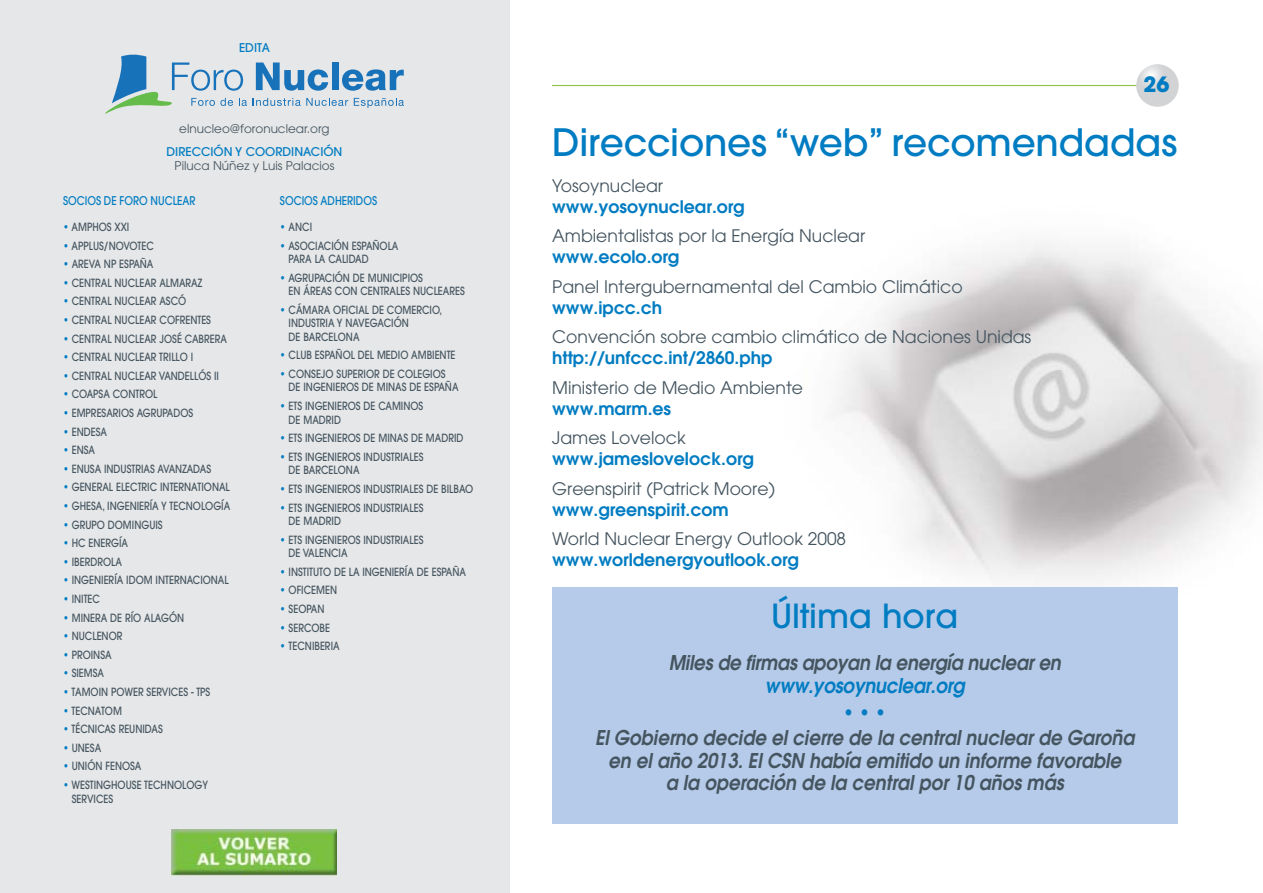
<style>
.page{position:relative;width:1263px;height:893px;background:#fff}
.page>*{position:absolute;margin:0;border:0;box-sizing:border-box;transform-origin:0 0}
.t1{font:500 37.5px "Avant Garde";letter-spacing:-.005em;color:#007cc2}
.t2{font:500 33px "Avant Garde";color:#007cc2}
.t3{font:700 21px "Avant Garde";color:#007cc2}
.t4{font:italic 600 20.25px/22.5px "Avant Garde";color:#455560;text-align:center;scale:.9 1}
.t5{font:italic 600 20.25px "Avant Garde";color:#007cc2;scale:.9 1}
.t6{font:600 20.25px "Avant Garde";color:#007cc2;scale:.9 1}
.t7{font:17.25px "Avant Garde";color:#455560}
.t8{font:600 17.25px "Avant Garde";color:#007cc2}
.t9{font:12px "Avant Garde";color:#455560}
.t10{font:500 12px "Avant Garde";color:#007cc2;scale:.85 1}
.t11{font:500 12px "Avant Garde";color:#007cc2}
.t12{font:500 11.25px/13.5px "Avant Garde";color:#455560;scale:.85 1}
.s1{color:#007cc2}
</style>
<div class="page">
<div style="left:0;top:0;width:510px;height:893px;background:#e6e7e8"></div>
<img style="left:832px;top:242px;width:430px;height:356px">
<hr style="left:552px;top:85px;width:607px;height:1px;background:#8cc63f">
<svg style="left:1136px;top:64px;width:43px;height:43px"></svg>
<div style="left:552px;top:587px;width:625px;height:236px;background:#b6cbe9"></div>
<img style="left:172px;top:829px;width:165px;height:47px">
<svg style="left:256px;top:63px;width:72px;height:28px"></svg>
<div style="left:332px;top:63px;width:6px;height:27px;background:#1772ba"></div>
<svg style="left:342px;top:69px;width:62px;height:22px"></svg>
<svg style="left:105px;top:55px;width:142px;height:59px"></svg>
<svg style="left:253px;top:98px;width:95px;height:8px"></svg>
<svg style="left:354px;top:98px;width:50px;height:10px"></svg>
<p class="t11" style="left:239px;top:43px;width:32px">EDITA</p>
<p class="t9" style="left:179px;top:124px;width:152px">elnucleo@foronuclear.org</p>
<p class="t11" style="left:167px;top:147px;width:177px">DIRECCIÓN Y COORDINACIÓN</p>
<p class="t9" style="left:175px;top:161px;width:161px">Piluca Núñez y Luis Palacios</p>
<p class="t10" style="left:63px;top:196px;width:157px">SOCIOS DE FORO NUCLEAR</p>
<p class="t12" style="left:63px;top:221px;width:79px"><span class="s1">•</span> AMPHOS XXI</p>
<p class="t12" style="left:63px;top:240px;width:108px"><span class="s1">•</span> APPLUS/NOVOTEC</p>
<p class="t12" style="left:63px;top:258px;width:108px"><span class="s1">•</span> AREVA NP ESPAÑA</p>
<p class="t12" style="left:63px;top:277px;width:165px"><span class="s1">•</span> CENTRAL NUCLEAR ALMARAZ</p>
<p class="t12" style="left:63px;top:295px;width:146px"><span class="s1">•</span> CENTRAL NUCLEAR ASCÓ</p>
<p class="t12" style="left:63px;top:314px;width:176px"><span class="s1">•</span> CENTRAL NUCLEAR COFRENTES</p>
<p class="t12" style="left:63px;top:333px;width:194px"><span class="s1">•</span> CENTRAL NUCLEAR JOSÉ CABRERA</p>
<p class="t12" style="left:63px;top:351px;width:155px"><span class="s1">•</span> CENTRAL NUCLEAR TRILLO I</p>
<p class="t12" style="left:63px;top:370px;width:185px"><span class="s1">•</span> CENTRAL NUCLEAR VANDELLÓS II</p>
<p class="t12" style="left:63px;top:388px;width:112px"><span class="s1">•</span> COAPSA CONTROL</p>
<p class="t12" style="left:63px;top:407px;width:155px"><span class="s1">•</span> EMPRESARIOS AGRUPADOS</p>
<p class="t12" style="left:63px;top:426px;width:53px"><span class="s1">•</span> ENDESA</p>
<p class="t12" style="left:63px;top:444px;width:39px"><span class="s1">•</span> ENSA</p>
<p class="t12" style="left:63px;top:463px;width:176px"><span class="s1">•</span> ENUSA INDUSTRIAS AVANZADAS</p>
<p class="t12" style="left:63px;top:481px;width:198px"><span class="s1">•</span> GENERAL ELECTRIC INTERNATIONAL</p>
<p class="t12" style="left:63px;top:500px;width:198px"><span class="s1">•</span> GHESA, INGENIERÍA Y TECNOLOGÍA</p>
<p class="t12" style="left:63px;top:519px;width:119px"><span class="s1">•</span> GRUPO DOMINGUIS</p>
<p class="t12" style="left:63px;top:537px;width:78px"><span class="s1">•</span> HC ENERGÍA</p>
<p class="t12" style="left:63px;top:556px;width:71px"><span class="s1">•</span> IBERDROLA</p>
<p class="t12" style="left:63px;top:574px;width:196px"><span class="s1">•</span> INGENIERÍA IDOM INTERNACIONAL</p>
<p class="t12" style="left:63px;top:593px;width:45px"><span class="s1">•</span> INITEC</p>
<p class="t12" style="left:63px;top:612px;width:144px"><span class="s1">•</span> MINERA DE RÍO ALAGÓN</p>
<p class="t12" style="left:63px;top:630px;width:71px"><span class="s1">•</span> NUCLENOR</p>
<p class="t12" style="left:63px;top:649px;width:59px"><span class="s1">•</span> PROINSA</p>
<p class="t12" style="left:63px;top:668px;width:50px"><span class="s1">•</span> SIEMSA</p>
<p class="t12" style="left:63px;top:686px;width:175px"><span class="s1">•</span> TAMOIN POWER SERVICES - TPS</p>
<p class="t12" style="left:63px;top:705px;width:71px"><span class="s1">•</span> TECNATOM</p>
<p class="t12" style="left:63px;top:723px;width:119px"><span class="s1">•</span> TÉCNICAS REUNIDAS</p>
<p class="t12" style="left:63px;top:742px;width:46px"><span class="s1">•</span> UNESA</p>
<p class="t12" style="left:63px;top:761px;width:94px"><span class="s1">•</span> UNIÓN FENOSA</p>
<p class="t12" style="left:72px;top:779px;width:162px;text-indent:-9px"><span class="s1">•</span> WESTINGHOUSE TECHNOLOGY<br>SERVICES</p>
<p class="t10" style="left:280px;top:196px;width:116px">SOCIOS ADHERIDOS</p>
<p class="t12" style="left:280px;top:221px;width:39px"><span class="s1">•</span> ANCI</p>
<p class="t12" style="left:289px;top:240px;width:131px;text-indent:-9px"><span class="s1">•</span> ASOCIACIÓN ESPAÑOLA<br>PARA LA CALIDAD</p>
<p class="t12" style="left:289px;top:272px;width:209px;text-indent:-9px"><span class="s1">•</span> AGRUPACIÓN DE MUNICIPIOS<br>EN ÁREAS CON CENTRALES NUCLEARES</p>
<p class="t12" style="left:289px;top:304px;width:182px;text-indent:-9px"><span class="s1">•</span> CÁMARA OFICIAL DE COMERCIO,<br>INDUSTRIA Y NAVEGACIÓN<br>DE BARCELONA</p>
<p class="t12" style="left:280px;top:349px;width:208px"><span class="s1">•</span> CLUB ESPAÑOL DEL MEDIO AMBIENTE</p>
<p class="t12" style="left:289px;top:368px;width:201px;text-indent:-9px"><span class="s1">•</span> CONSEJO SUPERIOR DE COLEGIOS<br>DE INGENIEROS DE MINAS DE ESPAÑA</p>
<p class="t12" style="left:289px;top:400px;width:160px;text-indent:-9px"><span class="s1">•</span> ETS INGENIEROS DE CAMINOS<br>DE MADRID</p>
<p class="t12" style="left:280px;top:432px;width:217px"><span class="s1">•</span> ETS INGENIEROS DE MINAS DE MADRID</p>
<p class="t12" style="left:289px;top:451px;width:160px;text-indent:-9px"><span class="s1">•</span> ETS INGENIEROS INDUSTRIALES<br>DE BARCELONA</p>
<p class="t12" style="left:280px;top:483px;width:229px"><span class="s1">•</span> ETS INGENIEROS INDUSTRIALES DE BILBAO</p>
<p class="t12" style="left:289px;top:502px;width:160px;text-indent:-9px"><span class="s1">•</span> ETS INGENIEROS INDUSTRIALES<br>DE MADRID</p>
<p class="t12" style="left:289px;top:534px;width:160px;text-indent:-9px"><span class="s1">•</span> ETS INGENIEROS INDUSTRIALES<br>DE VALENCIA</p>
<p class="t12" style="left:280px;top:566px;width:220px"><span class="s1">•</span> INSTITUTO DE LA INGENIERÍA DE ESPAÑA</p>
<p class="t12" style="left:280px;top:584px;width:69px"><span class="s1">•</span> OFICEMEN</p>
<p class="t12" style="left:280px;top:603px;width:54px"><span class="s1">•</span> SEOPAN</p>
<p class="t12" style="left:280px;top:622px;width:60px"><span class="s1">•</span> SERCOBE</p>
<p class="t12" style="left:280px;top:640px;width:72px"><span class="s1">•</span> TECNIBERIA</p>
<h3 class="t3" style="left:1143px;top:76px;width:27px">26</h3>
<h1 class="t1" style="left:552px;top:128px;width:626px">Direcciones “web” recomendadas</h1>
<h3 class="t7" style="left:552px;top:179px;width:113px">Yosoynuclear</h3>
<h3 class="t8" style="left:552px;top:200px;width:194px">www.yosoynuclear.org</h3>
<h3 class="t7" style="left:552px;top:229px;width:315px">Ambientalistas por la Energía Nuclear</h3>
<h3 class="t8" style="left:552px;top:250px;width:129px">www.ecolo.org</h3>
<h3 class="t7" style="left:552px;top:280px;width:412px">Panel Intergubernamental del Cambio Climático</h3>
<h3 class="t8" style="left:552px;top:301px;width:112px">www.ipcc.ch</h3>
<h3 class="t7" style="left:552px;top:330px;width:481px">Convención sobre cambio climático de Naciones Unidas</h3>
<h3 class="t8" style="left:552px;top:351px;width:222px">http://unfccc.int/2860.php</h3>
<h3 class="t7" style="left:552px;top:381px;width:252px">Ministerio de Medio Ambiente</h3>
<h3 class="t8" style="left:552px;top:402px;width:121px">www.marm.es</h3>
<h3 class="t7" style="left:552px;top:431px;width:135px">James Lovelock</h3>
<h3 class="t8" style="left:552px;top:452px;width:203px">www.jameslovelock.org</h3>
<h3 class="t7" style="left:552px;top:482px;width:224px">Greenspirit (Patrick Moore)</h3>
<h3 class="t8" style="left:552px;top:503px;width:178px">www.greenspirit.com</h3>
<h3 class="t7" style="left:552px;top:532px;width:295px">World Nuclear Energy Outlook 2008</h3>
<h3 class="t8" style="left:552px;top:553px;width:248px">www.worldenergyoutlook.org</h3>
<h2 class="t2" style="left:771px;top:604px;width:189px">Última hora</h2>
<h3 class="t4" style="left:669px;top:653px;width:441px">Miles de firmas apoyan la energía nuclear en</h3>
<h3 class="t5" style="left:765px;top:678px;width:227px">www.yosoynuclear.org</h3>
<h3 class="t6" style="left:843px;top:705px;width:49px">• • •</h3>
<h3 class="t4" style="left:595px;top:729px;width:604px">El Gobierno decide el cierre de la central nuclear de Garoña en el año 2013. El CSN había emitido un informe favorable<br>a la operación de la central por 10 años más</h3>
</div>
